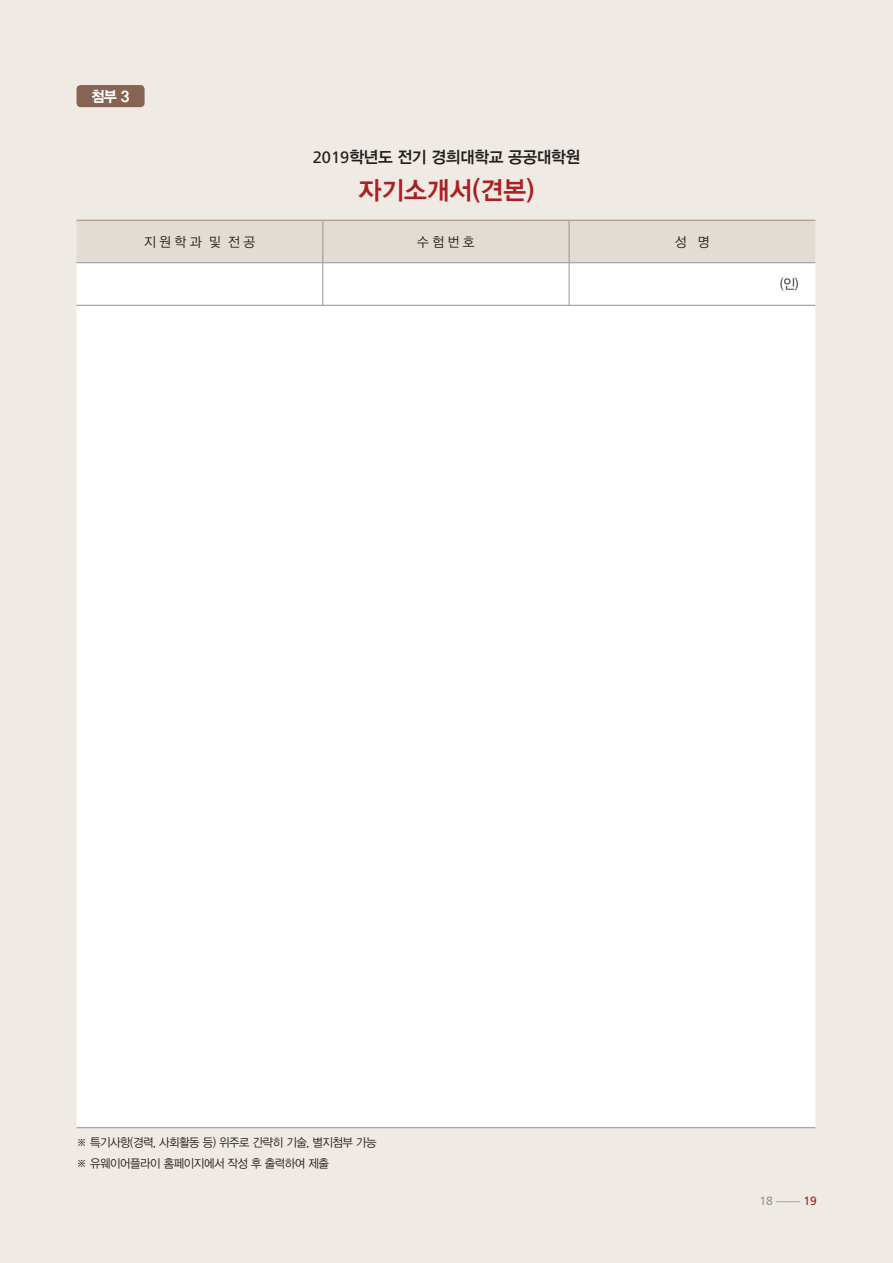
<style>
.page{position:relative;width:893px;height:1263px;background:#efeae3}
.page>*{position:absolute;margin:0;border:0;box-sizing:border-box;transform-origin:0 0}
.t1{font:25.5px "YDVYGO14";color:#a91f23}
.t2{font:16.5px "YDVYGO14";letter-spacing:-.025em;color:#231f20}
.t3{font:15px "YDVYGO15";color:#fff;scale:.95 1}
.t4{font:13.5px "YDVYGO12";color:#231f20;scale:.95 1}
.t5{font:12px "YDVYGO12";letter-spacing:-.04em;color:#231f20;scale:.95 1}
.t6{font:12px "Frutiger";color:#939598}
.s1{font-family:"Frutiger"}
.s2{color:#a91f23}
</style>
<div class="page">
<div style="left:77px;top:221px;width:738px;height:41px;background:#e3dcd2"></div>
<div style="left:77px;top:263px;width:738px;height:864px;background:#fff"></div>
<hr style="left:323px;top:221px;width:1px;height:42px;background:#939598">
<hr style="left:569px;top:221px;width:1px;height:42px;background:#939598">
<hr style="left:77px;top:262px;width:246px;height:1px;background:#939598">
<hr style="left:323px;top:262px;width:246px;height:1px;background:#939598">
<hr style="left:323px;top:263px;width:1px;height:42px;background:#939598">
<hr style="left:569px;top:262px;width:246px;height:1px;background:#939598">
<hr style="left:569px;top:263px;width:1px;height:42px;background:#939598">
<hr style="left:77px;top:220px;width:246px;height:1px;background:#a78872">
<hr style="left:323px;top:220px;width:246px;height:1px;background:#a78872">
<hr style="left:569px;top:220px;width:246px;height:1px;background:#a78872">
<hr style="left:77px;top:305px;width:246px;height:1px;background:#a78872">
<hr style="left:323px;top:305px;width:246px;height:1px;background:#a78872">
<hr style="left:569px;top:305px;width:246px;height:1px;background:#a78872">
<hr style="left:77px;top:1127px;width:246px;height:1px;background:#a78872">
<hr style="left:323px;top:1127px;width:246px;height:1px;background:#a78872">
<hr style="left:569px;top:1127px;width:246px;height:1px;background:#a78872">
<div style="left:77px;top:85px;width:68px;height:22px;background:#876352;border-radius:4px"></div>
<p class="t3" style="left:91px;top:86px;width:42px">첨부 3</p>
<p class="t2" style="left:313px;top:146px;width:269px"><span class="s1">2019</span>학년도 전기 경희대학교 공공대학원</p>
<p class="t1" style="left:359px;top:173px;width:177px">자기소개서(견본)</p>
<p class="t4" style="left:144px;top:232px;width:119px">지 원 학 과 및 전 공</p>
<p class="t4" style="left:417px;top:232px;width:62px">수 험 번 호</p>
<p class="t4" style="left:675px;top:232px;width:38px">성 명</p>
<p class="t4" style="left:780px;top:275px;width:21px">(인)</p>
<p class="t5" style="left:77px;top:1134px;width:317px">※ 특기사항(경력, 사회활동 등) 위주로 간략히 기술, 별지첨부 가능</p>
<p class="t5" style="left:77px;top:1155px;width:267px">※ 유웨이어플라이 홈페이지에서 작성 후 출력하여 제출</p>
<p class="t6" style="left:759px;top:1194px;width:59px">18 —— <span class="s2">19</span></p>
</div>
